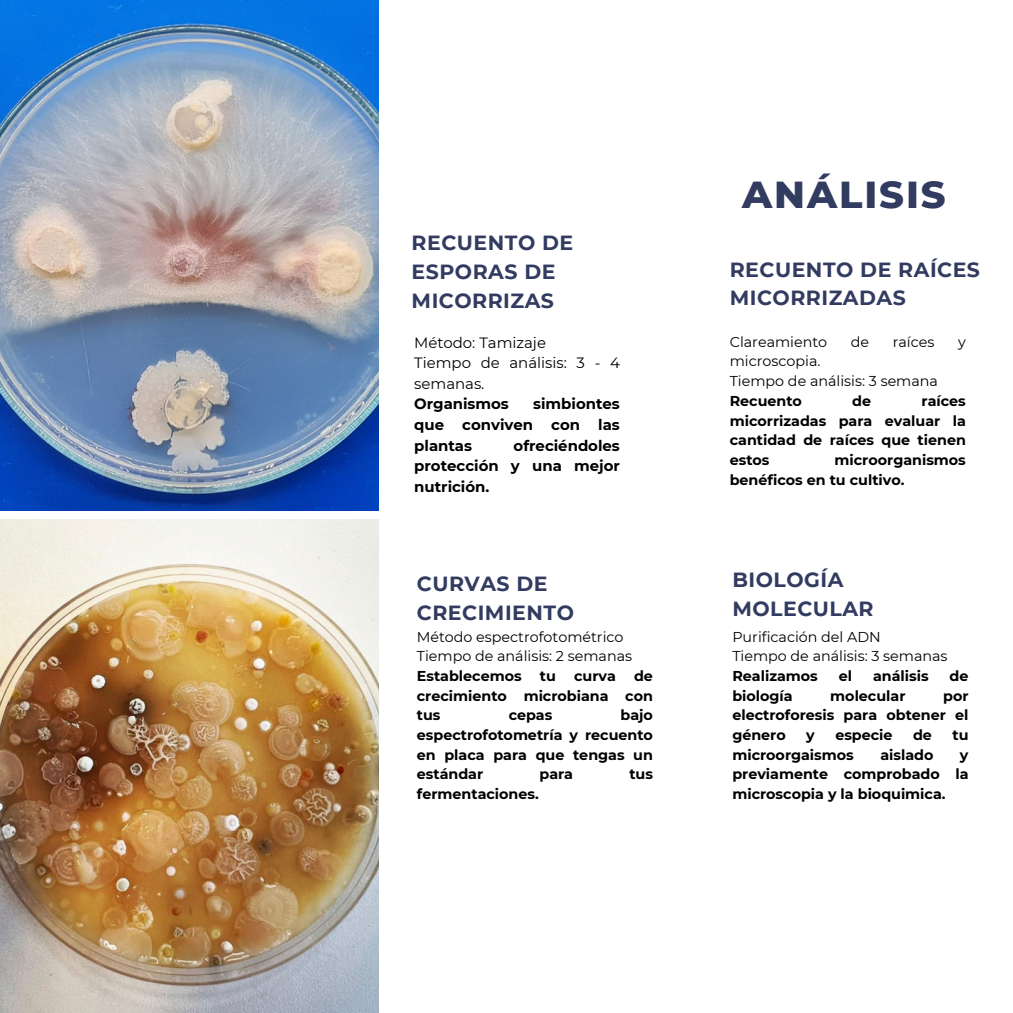
<style>
.page{position:relative;width:1013px;height:1013px;background:#fff}
.page>*{position:absolute;margin:0;border:0;box-sizing:border-box;transform-origin:0 0}
.t1{font:800 38.38px "Montserrat";letter-spacing:.05em;color:#323b60}
.t2{font:700 20.5px/28.6px "Montserrat";letter-spacing:.025em;color:#323b60}
.t3{font:700 14.88px/20.6px "Montserrat";color:#000;text-align:justify}
.t4{font:14.88px/20.6px "Montserrat";color:#000}
.t5{font:700 14.25px/19.6px "Montserrat";color:#000;text-align:justify}
.t6{font:14.25px "Montserrat";color:#000}
</style>
<div class="page">
<img style="left:0;top:0;width:379px;height:510px">
<img style="left:0;top:519px;width:379px;height:493px">
<h2 class="t2" style="left:411px;top:229px;width:163px">RECUENTO DE<br>ESPORAS DE<br>MICORRIZAS</h2>
<p class="t4" style="left:414px;top:332px;width:133px">Método: Tamizaje</p>
<p class="t4" style="left:414px;top:352px;width:207px">Tiempo de análisis: 3 - 4 semanas.</p>
<p class="t3" style="left:414px;top:393px;width:96px">Organismos</p>
<p class="t3" style="left:414px;top:393px;width:207px;text-indent:119px">simbiontes que conviven con las plantas</p>
<p class="t3" style="left:414px;top:435px;width:207px;text-indent:99px">ofreciéndoles protección y una mejor nutrición.</p>
<h1 class="t2" style="left:417px;top:569px;width:159px">CURVAS DE<br>CRECIMIENTO</h1>
<p class="t6" style="left:417px;top:627px;width:208px">Método espectrofotométrico</p>
<p class="t6" style="left:417px;top:647px;width:217px">Tiempo de análisis: 2 semanas</p>
<p class="t5" style="left:417px;top:666px;width:106px">Establecemos</p>
<p class="t5" style="left:540px;top:666px;width:18px">tu</p>
<p class="t5" style="left:574px;top:666px;width:43px">curva</p>
<p class="t5" style="left:417px;top:666px;width:238px;text-indent:217px">de crecimiento microbiana con tus</p>
<p class="t5" style="left:417px;top:705px;width:238px;text-indent:204px">bajo espectrofotometría y recuento en placa para que tengas un estándar</p>
<p class="t5" style="left:508px;top:705px;width:45px">cepas</p>
<p class="t5" style="left:539px;top:764px;width:35px">para</p>
<p class="t5" style="left:629px;top:764px;width:25px">tus</p>
<p class="t5" style="left:417px;top:784px;width:123px">fermentaciones.</p>
<h2 class="t1" style="left:742px;top:170px;width:205px">ANÁLISIS</h2>
<p class="t2" style="left:729px;top:255px;width:252px">RECUENTO DE RAÍCES<br>MICORRIZADAS</p>
<h2 class="t6" style="left:729px;top:333px;width:99px">Clareamiento</h2>
<h2 class="t6" style="left:850px;top:333px;width:20px">de</h2>
<h2 class="t6" style="left:892px;top:333px;width:43px">raíces</h2>
<h2 class="t6" style="left:958px;top:333px;width:9px">y</h2>
<h2 class="t6" style="left:729px;top:352px;width:92px">microscopia.</h2>
<p class="t6" style="left:729px;top:372px;width:210px">Tiempo de análisis: 3 semana</p>
<p class="t5" style="left:729px;top:391px;width:74px">Recuento</p>
<p class="t5" style="left:852px;top:391px;width:20px">de</p>
<p class="t5" style="left:729px;top:391px;width:238px;text-indent:192px">raíces micorrizadas para evaluar la cantidad de raíces que tienen estos</p>
<p class="t5" style="left:729px;top:450px;width:238px;text-indent:105px">microorganismos benéficos en tu cultivo.</p>
<p class="t2" style="left:732px;top:565px;width:143px">BIOLOGÍA<br>MOLECULAR</p>
<h2 class="t6" style="left:732px;top:627px;width:150px">Purificación del ADN</h2>
<p class="t6" style="left:732px;top:647px;width:217px">Tiempo de análisis: 3 semanas</p>
<p class="t5" style="left:732px;top:666px;width:87px">Realizamos</p>
<p class="t5" style="left:838px;top:666px;width:15px">el</p>
<p class="t5" style="left:873px;top:666px;width:57px">análisis</p>
<p class="t5" style="left:949px;top:666px;width:20px">de</p>
<p class="t5" style="left:732px;top:685px;width:62px">biología</p>
<p class="t5" style="left:830px;top:685px;width:77px">molecular</p>
<p class="t5" style="left:732px;top:685px;width:238px;text-indent:211px">por electroforesis para obtener el género</p>
<p class="t5" style="left:806px;top:725px;width:10px">y</p>
<p class="t5" style="left:835px;top:725px;width:59px">especie</p>
<p class="t5" style="left:913px;top:725px;width:20px">de</p>
<p class="t5" style="left:952px;top:725px;width:18px">tu</p>
<p class="t5" style="left:732px;top:744px;width:123px">microorgaismos</p>
<p class="t5" style="left:880px;top:744px;width:55px">aislado</p>
<p class="t5" style="left:732px;top:744px;width:238px;text-indent:227px">y previamente comprobado la microscopia y la bioquimica.</p>
</div>
